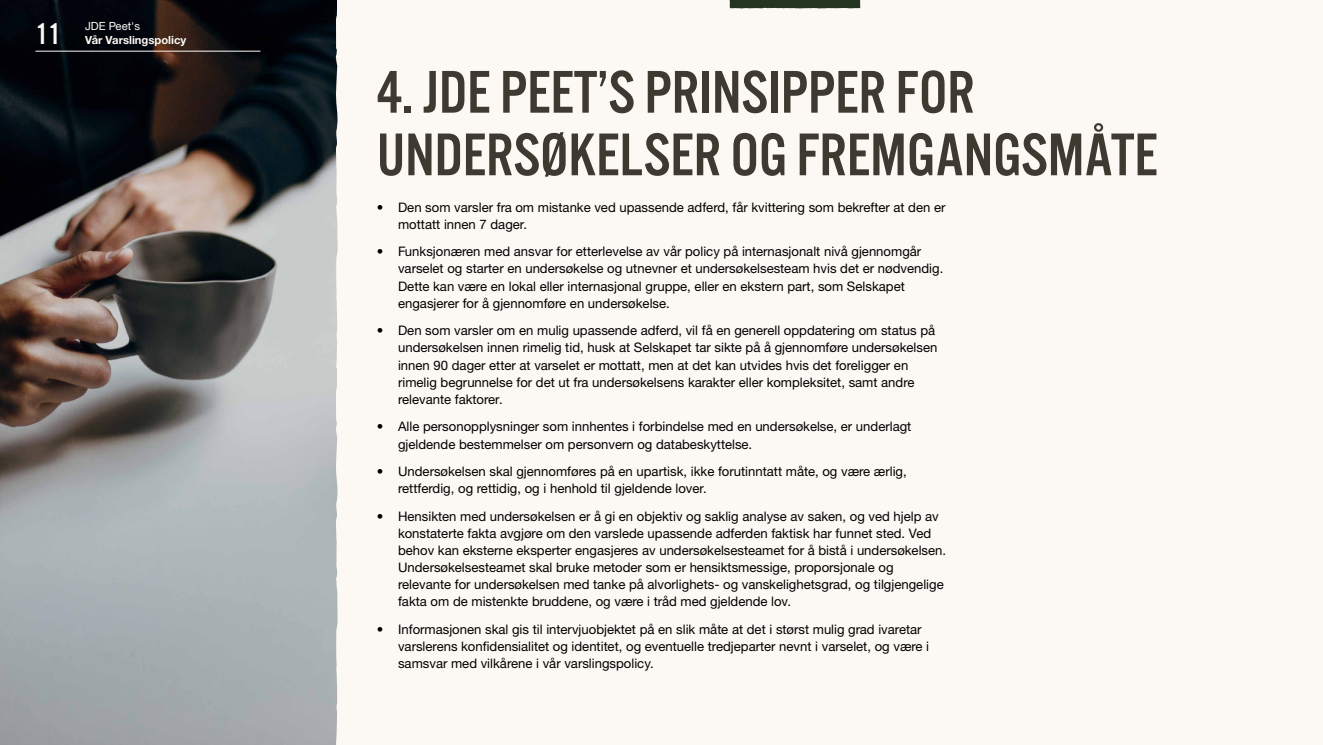
<style>
.page{position:relative;width:1323px;height:745px;background:#fff}
.page>*{position:absolute;margin:0;border:0;box-sizing:border-box;transform-origin:0 0}
.t1{font:62.5px/62.5px "Alternate Gothic Pro No 3";color:#3f3a31}
.t2{font:31.25px "Alt Got Pro No 3 Alt";color:#fcf9f4}
.t3{font:13.12px/17px "Helvetica Neue LTW1 G";color:#000}
.t4{font:700 11.25px "Helvetica Neue LTW1 G";color:#fcf9f4}
.t5{font:11.25px "Helvetica Neue LTW1 G";color:#fcf9f4}
</style>
<div class="page">
<div style="left:0;top:0;width:1323px;height:744px;background:#fcf9f4"></div>
<img style="left:0;top:0;width:338px;height:744px">
<hr style="left:35px;top:51px;width:225px;height:1px;background:#fcf9f4">
<svg style="left:730px;top:0;width:130px;height:8px"></svg>
<h2 class="t2" style="left:35px;top:17px;width:27px">11</h2>
<p class="t5" style="left:85px;top:19px;width:56px">JDE Peet's</p>
<p class="t4" style="left:85px;top:33px;width:103px">Vår Varslingspolicy</p>
<h1 class="t1" style="left:377px;top:61px;width:782px">4. JDE PEET’S PRINSIPPER FOR<br>UNDERSØKELSER OG FREMGANGSMÅTE</h1>
<p class="t3" style="left:398px;top:198px;width:549px;text-indent:-21px">• Den som varsler fra om mistanke ved upassende adferd, får kvittering som bekrefter at den er mottatt innen 7 dager.</p>
<p class="t3" style="left:398px;top:243px;width:547px;text-indent:-21px">• Funksjonæren med ansvar for etterlevelse av vår policy på internasjonalt nivå gjennomgår varselet og starter en undersøkelse og utnevner et undersøkelsesteam hvis det er nødvendig.<br>Dette kan være en lokal eller internasjonal gruppe, eller en ekstern part, som Selskapet engasjerer for å gjennomføre en undersøkelse.</p>
<p class="t3" style="left:398px;top:322px;width:541px;text-indent:-21px">• Den som varsler om en mulig upassende adferd, vil få en generell oppdatering om status på undersøkelsen innen rimelig tid, husk at Selskapet tar sikte på å gjennomføre undersøkelsen innen 90 dager etter at varselet er mottatt, men at det kan utvides hvis det foreligger en rimelig begrunnelse for det ut fra undersøkelsens karakter eller kompleksitet, samt andre relevante faktorer.</p>
<p class="t3" style="left:398px;top:418px;width:515px;text-indent:-21px">• Alle personopplysninger som innhentes i forbindelse med en undersøkelse, er underlagt gjeldende bestemmelser om personvern og databeskyttelse.</p>
<p class="t3" style="left:398px;top:462px;width:510px;text-indent:-21px">• Undersøkelsen skal gjennomføres på en upartisk, ikke forutinntatt måte, og være ærlig, rettferdig, og rettidig, og i henhold til gjeldende lover.</p>
<p class="t3" style="left:398px;top:507px;width:550px;text-indent:-21px">• Hensikten med undersøkelsen er å gi en objektiv og saklig analyse av saken, og ved hjelp av konstaterte fakta avgjøre om den varslede upassende adferden faktisk har funnet sted. Ved behov kan eksterne eksperter engasjeres av undersøkelsesteamet for å bistå i undersøkelsen.<br>Undersøkelsesteamet skal bruke metoder som er hensiktsmessige, proporsjonale og relevante for undersøkelsen med tanke på alvorlighets- og vanskelighetsgrad, og tilgjengelige fakta om de mistenkte bruddene, og være i tråd med gjeldende lov.</p>
<p class="t3" style="left:398px;top:620px;width:533px;text-indent:-21px">• Informasjonen skal gis til intervjuobjektet på en slik måte at det i størst mulig grad ivaretar varslerens konfidensialitet og identitet, og eventuelle tredjeparter nevnt i varselet, og være i samsvar med vilkårene i vår varslingspolicy.</p>
</div>
